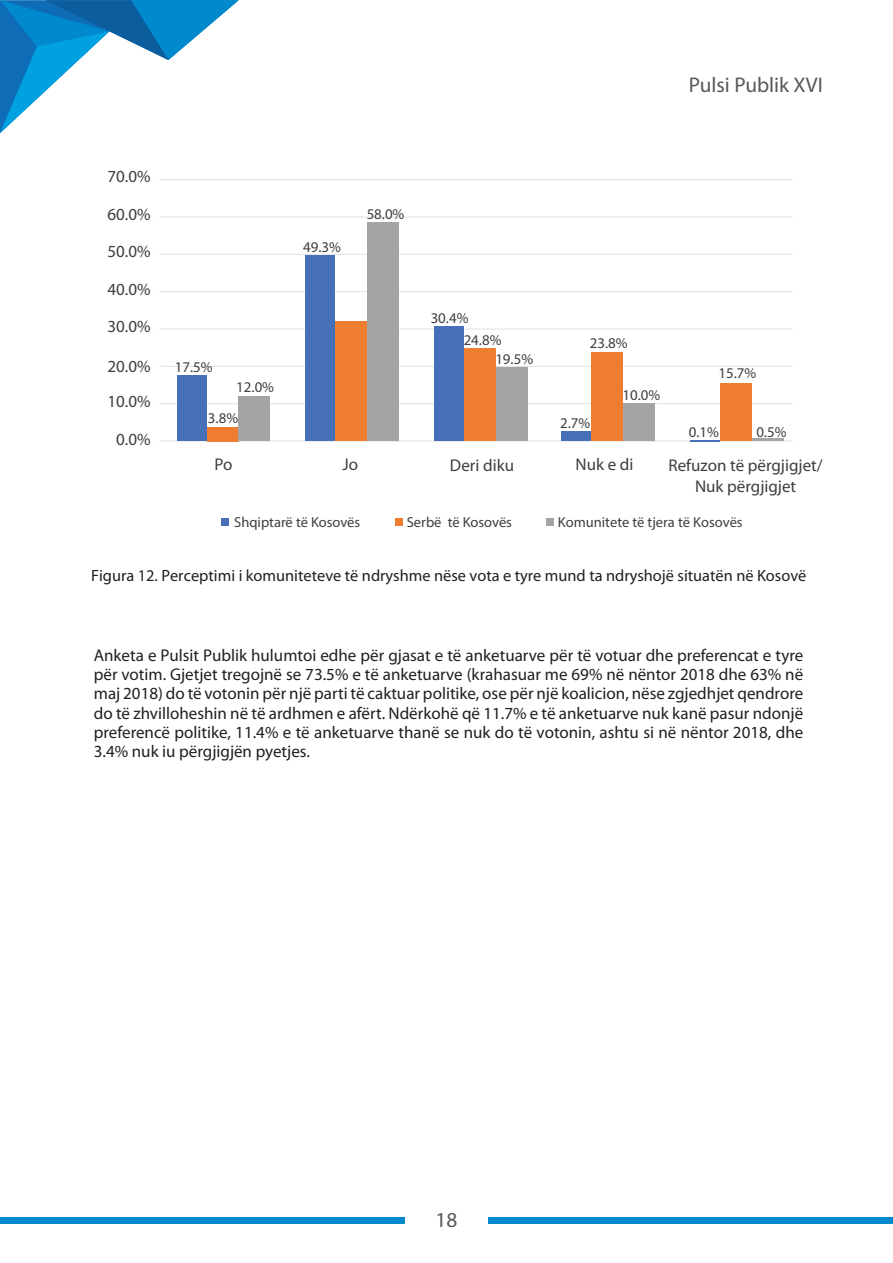
<style>
.page{position:relative;width:893px;height:1263px;background:#fff}
.page>*{position:absolute;margin:0;border:0;box-sizing:border-box;transform-origin:0 0}
.t1{font:21.3px "Myriad Pro";color:#57585a}
.t2{font:16.95px/19.2px "Myriad Pro";color:#231f20;text-align:justify}
.t3{font:16.95px/20.4px "Myriad Pro";color:#3e3e3f;text-align:center}
.t4{font:16.35px "Myriad Pro";color:#231f20}
.t5{font:14.85px/30.6px "Myriad Pro";color:#3e3e3f}
.t6{font:14.55px "Myriad Pro";color:#3e3e3f}
</style>
<div class="page">
<svg style="left:0;top:0;width:239px;height:133px"></svg>
<div style="left:0;top:1217px;width:404px;height:7px;background:#0089cd"></div>
<div style="left:489px;top:1217px;width:404px;height:7px;background:#0089cd"></div>
<hr style="left:159px;top:440px;width:633px;height:2px;background:#e2e3e2">
<hr style="left:159px;top:403px;width:633px;height:1px;background:#e2e3e2">
<hr style="left:159px;top:366px;width:633px;height:1px;background:#e2e3e2">
<hr style="left:159px;top:328px;width:633px;height:2px;background:#e2e3e2">
<hr style="left:159px;top:291px;width:633px;height:1px;background:#e2e3e2">
<hr style="left:159px;top:254px;width:633px;height:1px;background:#e2e3e2">
<hr style="left:159px;top:216px;width:633px;height:2px;background:#e2e3e2">
<hr style="left:159px;top:179px;width:633px;height:1px;background:#e2e3e2">
<div style="left:221px;top:518px;width:8px;height:8px;background:#4671b8"></div>
<div style="left:395px;top:518px;width:8px;height:8px;background:#ee7d2f"></div>
<div style="left:546px;top:518px;width:8px;height:8px;background:#a5a4a4"></div>
<div style="left:207px;top:427px;width:32px;height:14px;background:#ee7d2f"></div>
<div style="left:238px;top:396px;width:32px;height:45px;background:#a5a4a4"></div>
<div style="left:434px;top:326px;width:30px;height:115px;background:#4671b8"></div>
<div style="left:464px;top:348px;width:32px;height:93px;background:#ee7d2f"></div>
<div style="left:496px;top:368px;width:32px;height:73px;background:#a5a4a4"></div>
<div style="left:561px;top:431px;width:30px;height:10px;background:#4671b8"></div>
<div style="left:591px;top:352px;width:32px;height:89px;background:#ee7d2f"></div>
<div style="left:623px;top:404px;width:32px;height:37px;background:#a5a4a4"></div>
<svg style="left:690px;top:440px;width:29px;height:1px"></svg>
<div style="left:720px;top:383px;width:32px;height:58px;background:#ee7d2f"></div>
<hr style="left:752px;top:439px;width:31px;height:2px;background:#a5a4a4">
<div style="left:305px;top:255px;width:30px;height:186px;background:#4671b8"></div>
<div style="left:177px;top:376px;width:30px;height:65px;background:#4671b8"></div>
<div style="left:335px;top:321px;width:32px;height:120px;background:#ee7d2f"></div>
<div style="left:367px;top:222px;width:32px;height:219px;background:#a5a4a4"></div>
<p class="t1" style="left:689px;top:72px;width:136px">Pulsi Publik XVI</p>
<p class="t3" style="left:107px;top:166px;width:45px">70.0%</p>
<p class="t3" style="left:107px;top:203px;width:45px">60.0%</p>
<p class="t3" style="left:107px;top:240px;width:45px">50.0%</p>
<p class="t3" style="left:107px;top:278px;width:45px">40.0%</p>
<p class="t3" style="left:107px;top:316px;width:45px">30.0%</p>
<p class="t3" style="left:107px;top:356px;width:45px">20.0%</p>
<p class="t3" style="left:107px;top:391px;width:45px">10.0%</p>
<p class="t3" style="left:116px;top:429px;width:36px">0.0%</p>
<p class="t5" style="left:303px;top:232px;width:39px">49.3%</p>
<p class="t5" style="left:367px;top:198px;width:39px">58.0%</p>
<p class="t5" style="left:175px;top:351px;width:39px">17.5%</p>
<p class="t5" style="left:208px;top:372px;width:68px;text-indent:28px">12.0%<br>3.8%</p>
<p class="t5" style="left:431px;top:303px;width:39px">30.4%</p>
<p class="t5" style="left:464px;top:325px;width:39px">24.8%</p>
<p class="t5" style="left:495px;top:343px;width:39px">19.5%</p>
<p class="t5" style="left:590px;top:328px;width:39px">23.8%</p>
<p class="t5" style="left:560px;top:407px;width:32px">2.7%</p>
<p class="t5" style="left:622px;top:380px;width:39px">10.0%</p>
<p class="t3" style="left:215px;top:453px;width:19px">Po</p>
<p class="t3" style="left:343px;top:454px;width:17px">Jo</p>
<p class="t3" style="left:450px;top:455px;width:66px">Deri diku</p>
<p class="t3" style="left:576px;top:454px;width:59px">Nuk e di</p>
<p class="t5" style="left:718px;top:358px;width:39px">15.7%</p>
<p class="t5" style="left:689px;top:417px;width:32px">0.1%</p>
<p class="t5" style="left:756px;top:416px;width:32px">0.5%</p>
<p class="t3" style="left:669px;top:455px;width:156px">Refuzon të përgjigjet/<br>Nuk përgjigjet</p>
<p class="t6" style="left:234px;top:513px;width:128px">Shqiptarë të Kosovës</p>
<p class="t6" style="left:407px;top:514px;width:107px">Serbë të Kosovës</p>
<p class="t6" style="left:558px;top:513px;width:186px">Komunitete të tjera të Kosovës</p>
<p class="t4" style="left:91px;top:566px;width:717px">Figura 12. Perceptimi i komuniteteve të ndryshme nëse vota e tyre mund ta ndryshojë situatën në Kosovë</p>
<p class="t2" style="left:94px;top:646px;width:711px">Anketa e Pulsit Publik hulumtoi edhe për gjasat e të anketuarve për të votuar dhe preferencat e tyre për votim. Gjetjet tregojnë se 73.5% e të anketuarve (krahasuar me 69% në nëntor 2018 dhe 63% në maj 2018) do të votonin për një parti të caktuar politike, ose për një koalicion, nëse zgjedhjet qendrore do të zhvilloheshin në të ardhmen e afërt. Ndërkohë që 11.7% e të anketuarve nuk kanë pasur ndonjë preferencë politike, 11.4% e të anketuarve thanë se nuk do të votonin, ashtu si në nëntor 2018, dhe 3.4% nuk iu përgjigjën pyetjes.</p>
<p class="t1" style="left:435px;top:1207px;width:23px">18</p>
</div>
